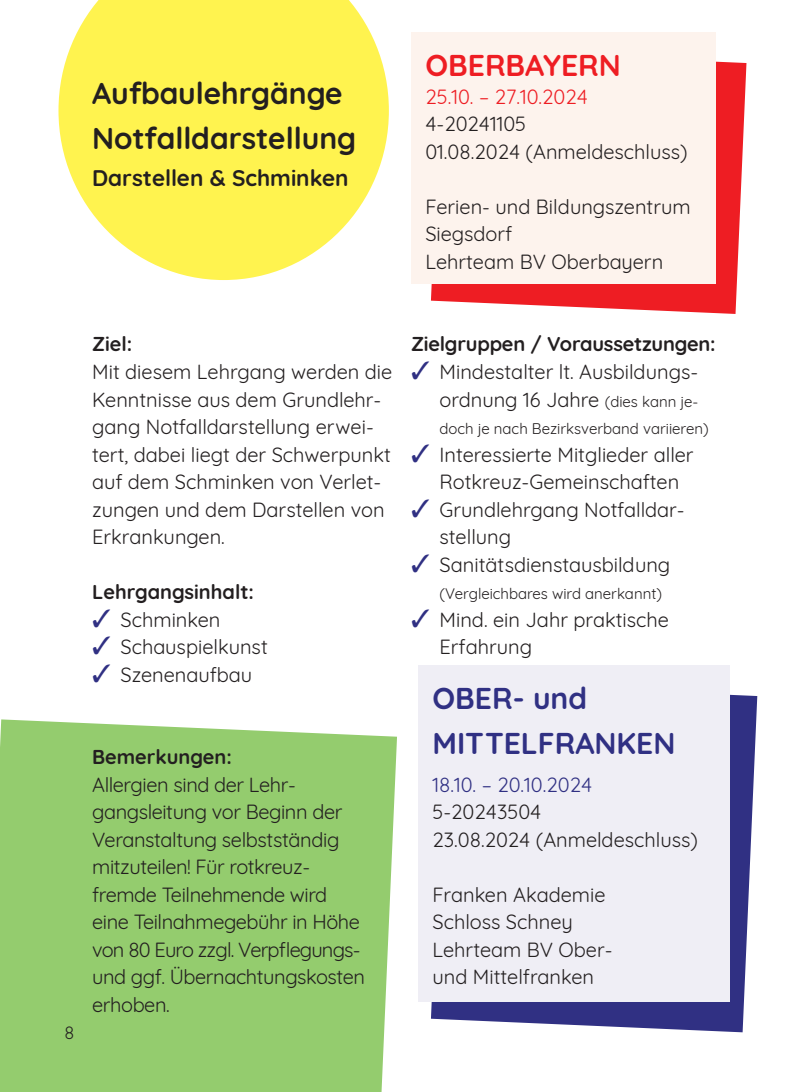
<style>
.page{position:relative;width:787px;height:1092px;background:#fff}
.page>*{position:absolute;margin:0;border:0;box-sizing:border-box;transform-origin:0 0}
.t1{font:700 30px/45px "Quicksand";color:#231f20}
.t2{font:700 30px/45px "Quicksand";color:#303083}
.t3{font:700 30px "Quicksand";color:#ee1d23}
.t4{font:700 22.5px "Quicksand";color:#231f20}
.t5{font:20px/27.5px "Quicksand";color:#231f20}
.t6{font:20px/27.5px "Quicksand";letter-spacing:-.02em;color:#231f20}
.t7{font:700 20px "Quicksand";letter-spacing:-.01em;color:#231f20}
.t8{font:20px "Quicksand";color:#303083}
.t9{font:20px "Quicksand";color:#ee1d23}
.t10{font:17.5px "Quicksand";color:#231f20}
.t11{font:15px "Quicksand";color:#231f20}
.s1{color:#303083}
.s2{font-size:15px}
</style>
<div class="page">
<svg style="left:58px;top:0;width:331px;height:280px;fill:#fff34f"></svg>
<div style="left:0;top:719px;width:397px;height:372px;background:#94cc6e"></div>
<svg style="left:431px;top:694px;width:326px;height:338px;fill:#303083"></svg>
<div style="left:418px;top:664px;width:312px;height:337px;background:#efeef5"></div>
<svg style="left:431px;top:61px;width:315px;height:253px;fill:#ee1d23"></svg>
<div style="left:411px;top:32px;width:305px;height:251px;background:#fdf3ed"></div>
<h1 class="t1" style="left:92px;top:68px;width:265px">Aufbaulehrgänge<br>Notfalldarstellung</h1>
<p class="t4" style="left:92px;top:160px;width:258px">Darstellen &amp; Schminken</p>
<h1 class="t3" style="left:425px;top:41px;width:197px">OBERBAYERN</h1>
<p class="t9" style="left:425px;top:81px;width:164px">25.10. – 27.10.2024</p>
<p class="t5" style="left:425px;top:108px;width:264px">4-20241105<br>01.08.2024 (Anmeldeschluss)</p>
<p class="t5" style="left:425px;top:191px;width:267px">Ferien- und Bildungszentrum<br>Siegsdorf<br>Lehrteam BV Oberbayern</p>
<p class="t7" style="left:92px;top:328px;width:42px">Ziel:</p>
<p class="t5" style="left:92px;top:356px;width:302px">Mit diesem Lehrgang werden die<br>Kenntnisse aus dem Grundlehr&shy;gang Notfalldarstellung erwei&shy;tert, dabei liegt der Schwerpunkt auf dem Schminken von Verlet&shy;zungen und dem Darstellen von<br>Erkrankungen.</p>
<p class="t7" style="left:92px;top:575px;width:163px">Lehrgangsinhalt:</p>
<p class="t5" style="left:92px;top:603px;width:130px"><span class="s1">✓</span> Schminken</p>
<p class="t5" style="left:92px;top:631px;width:177px"><span class="s1">✓</span> Schauspielkunst</p>
<p class="t5" style="left:92px;top:658px;width:161px"><span class="s1">✓</span> Szenenaufbau</p>
<p class="t10" style="left:65px;top:1018px;width:11px">8</p>
<p class="t7" style="left:92px;top:740px;width:141px">Bemerkungen:</p>
<p class="t6" style="left:92px;top:768px;width:274px">Allergien sind der Lehr&shy;gangsleitung vor Beginn der<br>Veranstaltung selbstständig mitzuteilen! Für rotkreuz&shy;fremde Teilnehmende wird eine Teilnahmegebühr in Höhe von 80 Euro zzgl. Verpflegungs&shy;und ggf. Übernachtungskosten erhoben.</p>
<p class="t7" style="left:411px;top:328px;width:306px">Zielgruppen / Voraussetzungen:</p>
<p class="t5" style="left:411px;top:356px;width:289px;text-align:right"><span class="s1">✓</span> Mindestalter lt. Ausbildungs&shy;ordnung 16 Jahre <span class="s2">(dies kann je-</span></p>
<p class="t11" style="left:439px;top:417px;width:270px">doch je nach Bezirksverband variieren)</p>
<p class="t5" style="left:439px;top:438px;width:255px;text-indent:-28px"><span class="s1">✓</span> Interessierte Mitglieder aller<br>Rotkreuz-Gemeinschaften</p>
<p class="t5" style="left:439px;top:493px;width:247px;text-indent:-28px"><span class="s1">✓</span> Grundlehrgang Notfalldar&shy;stellung</p>
<p class="t5" style="left:411px;top:548px;width:261px"><span class="s1">✓</span> Sanitätsdienstausbildung</p>
<p class="t11" style="left:439px;top:582px;width:224px">(Vergleichbares wird anerkannt)</p>
<p class="t5" style="left:439px;top:603px;width:231px;text-indent:-28px"><span class="s1">✓</span> Mind. ein Jahr praktische<br>Erfahrung</p>
<h1 class="t2" style="left:432px;top:673px;width:244px">OBER- und<br>MITTELFRANKEN</h1>
<p class="t8" style="left:432px;top:769px;width:161px">18.10. – 20.10.2024</p>
<p class="t5" style="left:432px;top:796px;width:267px">5-20243504<br>23.08.2024 (Anmeldeschluss)</p>
<p class="t5" style="left:432px;top:878px;width:182px">Franken Akademie<br>Schloss Schney<br>Lehrteam BV Ober&shy;und Mittelfranken</p>
</div>
